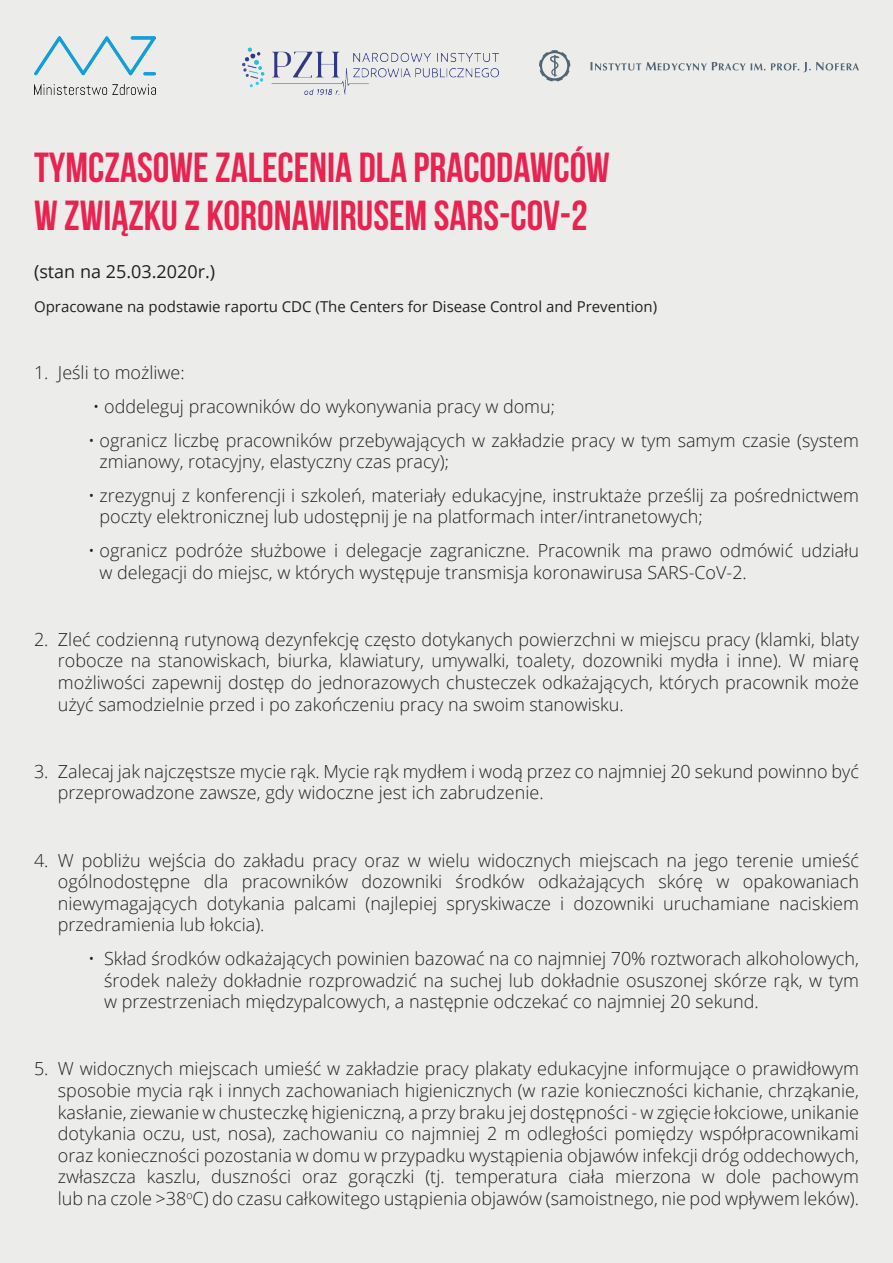
<style>
.page{position:relative;width:893px;height:1263px;background:#ecedeb}
.page>*{position:absolute;margin:0;border:0;box-sizing:border-box;transform-origin:0 0}
.t1{font:42px/48px "Bebas Neue";color:#e92350}
.t2{font:300 18px/21.6px "Open Sans";color:#231f20}
.t3{font:18px "Open Sans";color:#231f20}
.t4{font:15px "Open Sans";color:#231f20}
</style>
<div class="page">
<img style="left:242px;top:48px;width:256px;height:47px">
<svg style="left:590px;top:62px;width:175px;height:8px"></svg>
<svg style="left:771px;top:62px;width:88px;height:10px"></svg>
<svg style="left:539px;top:50px;width:31px;height:31px"></svg>
<img style="left:34px;top:37px;width:122px;height:58px">
<h1 class="t1" style="left:34px;top:143px;width:577px">TYMCZASOWE ZALECENIA DLA PRACODAWCÓW<br>W ZWIĄZKU Z KORONAWIRUSEM SARS-COV-2</h1>
<p class="t3" style="left:34px;top:260px;width:183px">(stan na 25.03.2020r.)</p>
<p class="t4" style="left:34px;top:296px;width:625px">Opracowane na podstawie raportu CDC (The Centers for Disease Control and Prevention)</p>
<p class="t2" style="left:34px;top:361px;width:152px">1. Jeśli to możliwe:</p>
<p class="t2" style="left:93px;top:395px;width:464px">• oddeleguj pracowników do wykonywania pracy w domu;</p>
<p class="t2" style="left:99px;top:429px;width:761px;text-indent:-11px">• ogranicz liczbę pracowników przebywających w zakładzie pracy w tym samym czasie (system zmianowy, rotacyjny, elastyczny czas pracy);</p>
<p class="t2" style="left:99px;top:484px;width:761px;text-indent:-11px">• zrezygnuj z konferencji i szkoleń, materiały edukacyjne, instruktaże prześlij za pośrednictwem poczty elektronicznej lub udostępnij je na platformach inter/intranetowych;</p>
<p class="t2" style="left:99px;top:539px;width:761px;text-indent:-11px">• ogranicz podróże służbowe i delegacje zagraniczne. Pracownik ma prawo odmówić udziału w delegacji do miejsc, w których występuje transmisja koronawirusa SARS-CoV-2.</p>
<p class="t2" style="left:58px;top:628px;width:802px;text-align:justify;text-indent:-24px">2. Zleć codzienną rutynową dezynfekcję często dotykanych powierzchni w miejscu pracy (klamki, blaty robocze na stanowiskach, biurka, klawiatury, umywalki, toalety, dozowniki mydła i inne). W miarę możliwości zapewnij dostęp do jednorazowych chusteczek odkażających, których pracownik może użyć samodzielnie przed i po zakończeniu pracy na swoim stanowisku.</p>
<p class="t2" style="left:58px;top:760px;width:802px;text-indent:-24px">3. Zalecaj jak najczęstsze mycie rąk. Mycie rąk mydłem i wodą przez co najmniej 20 sekund powinno być przeprowadzone zawsze, gdy widoczne jest ich zabrudzenie.</p>
<p class="t2" style="left:58px;top:849px;width:802px;text-align:justify;text-indent:-24px">4. W pobliżu wejścia do zakładu pracy oraz w wielu widocznych miejscach na jego terenie umieść ogólnodostępne dla pracowników dozowniki środków odkażających skórę w opakowaniach niewymagających dotykania palcami (najlepiej spryskiwacze i dozowniki uruchamiane naciskiem przedramienia lub łokcia).</p>
<p class="t2" style="left:104px;top:947px;width:756px;text-align:justify;text-indent:-16px">• Skład środków odkażających powinien bazować na co najmniej 70% roztworach alkoholowych, środek należy dokładnie rozprowadzić na suchej lub dokładnie osuszonej skórze rąk, w tym w przestrzeniach międzypalcowych, a następnie odczekać co najmniej 20 sekund.</p>
<p class="t2" style="left:58px;top:1057px;width:802px;text-align:justify;text-indent:-24px">5. W widocznych miejscach umieść w zakładzie pracy plakaty edukacyjne informujące o prawidłowym sposobie mycia rąk i innych zachowaniach higienicznych (w razie konieczności kichanie, chrząkanie, kasłanie, ziewanie w chusteczkę higieniczną, a przy braku jej dostępności - w zgięcie łokciowe, unikanie dotykania oczu, ust, nosa), zachowaniu co najmniej 2 m odległości pomiędzy współpracownikami oraz konieczności pozostania w domu w przypadku wystąpienia objawów infekcji dróg oddechowych, zwłaszcza kaszlu, duszności oraz gorączki (tj. temperatura ciała mierzona w dole pachowym lub na czole &gt;38<sup>o</sup>C) do czasu całkowitego ustąpienia objawów (samoistnego, nie pod wpływem leków).</p>
</div>
